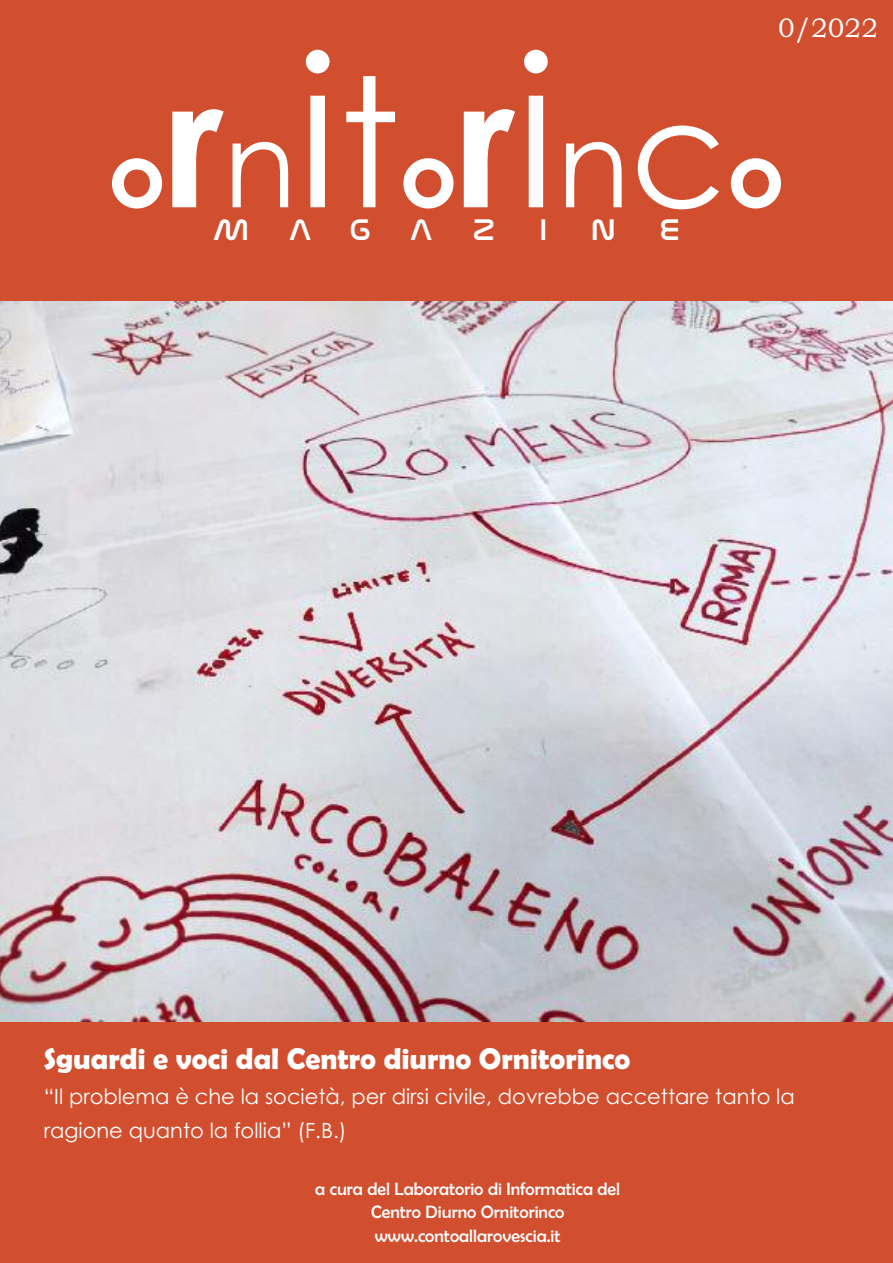
<style>
.page{position:relative;width:893px;height:1263px;background:#d14f2f}
.page>*{position:absolute;margin:0;border:0;box-sizing:border-box;transform-origin:0 0}
.t1{font:700 90px "Century Gothic";color:#fff}
.t2{font:700 30px "Berlin Sans FB Demi";color:#fff}
.t3{font:30px "Nasalization Rg";color:#fff}
.t4{font:27px "Bookman Old Style";color:#fff}
.t5{font:21px/34.5px "Century Gothic";color:#fff}
.t6{font:18px/23.7px "Berlin Sans FB";color:#fff;text-align:center}
.s1{font-size:180px}
.s2{font-weight:400;font-size:120px}
.s3{font-weight:400;font-size:210px}
.s4{font-weight:400;font-size:180px}
.s5{font-weight:400;font-size:150px}
</style>
<div class="page">
<img style="left:0;top:301px;width:893px;height:720px">
<p class="t4" style="left:778px;top:12px;width:101px">0/2022</p>
<h1 class="t1" style="left:108px;top:124px;width:678px">o<span class="s1">r</span><span class="s2">n</span><span class="s3">i</span><span class="s4">t</span>o<span class="s1">r</span><span class="s3">i</span><span class="s2">n</span><span class="s5">c</span>o</h1>
<h2 class="t3" style="left:213px;top:212px;width:37px">M</h2>
<h2 class="t3" style="left:289px;top:212px;width:24px">A</h2>
<h2 class="t3" style="left:350px;top:212px;width:23px">G</h2>
<h2 class="t3" style="left:410px;top:212px;width:24px">A</h2>
<h2 class="t3" style="left:473px;top:212px;width:24px">Z</h2>
<h2 class="t3" style="left:540px;top:212px;width:8px">I</h2>
<h2 class="t3" style="left:592px;top:212px;width:25px">N</h2>
<h2 class="t3" style="left:660px;top:212px;width:21px">E</h2>
<h2 class="t2" style="left:44px;top:1041px;width:588px">Sguardi e voci dal Centro diurno Ornitorinco</h2>
<p class="t5" style="left:44px;top:1079px;width:753px">“Il problema è che la società, per dirsi civile, dovrebbe accettare tanto la ragione quanto la follia” (F.B.)</p>
<p class="t6" style="left:315px;top:1176px;width:306px">a cura del Laboratorio di Informatica del<br>Centro Diurno Ornitorinco www.contoallarovescia.it</p>
</div>
